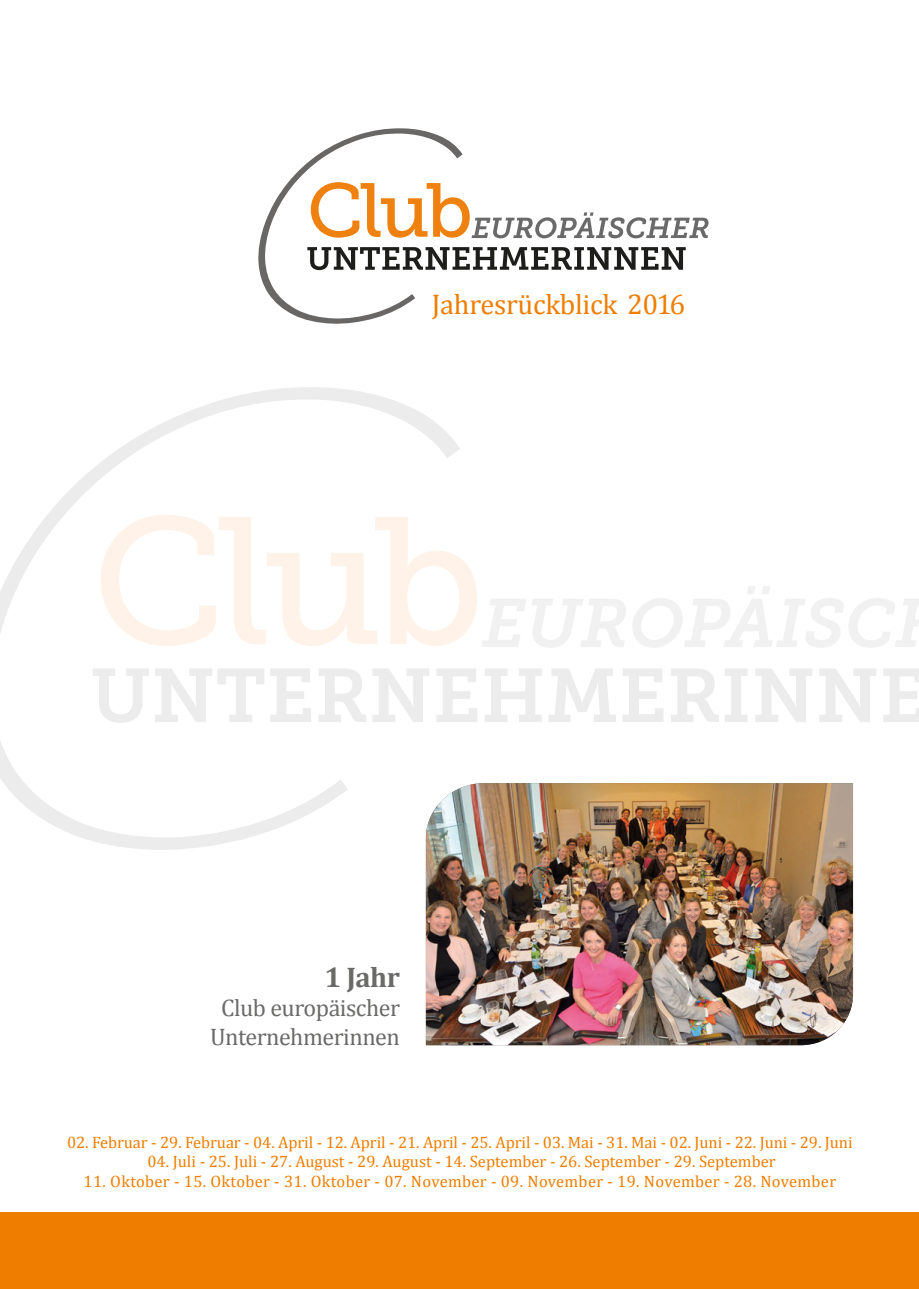
<style>
.page{position:relative;width:919px;height:1289px;background:#fff}
.page>*{position:absolute;margin:0;border:0;box-sizing:border-box;transform-origin:0 0}
.t1{font:28.5px "Cambria";letter-spacing:-.01em;color:#ef7d00}
.t2{font:700 28.5px "Cambria";color:#6a6a69}
.t3{font:24px/28.8px "Cambria";letter-spacing:-.02em;color:#6a6a69;text-align:center}
.t4{font:16.5px "Cambria";color:#ef7d00}
.t5{font:16.5px "Cambria";letter-spacing:.02em;color:#ef7d00}
</style>
<div class="page">
<img style="left:426px;top:783px;width:427px;height:262px">
<div style="left:0;top:1212px;width:918px;height:76px;background:#ef7d00"></div>
<img style="left:460px;top:558px;width:17px;height:80px">
<img style="left:462px;top:247px;width:223px;height:23px">
<img style="left:513px;top:212px;width:195px;height:26px">
<img style="left:462px;top:200px;width:7px;height:35px">
<img style="left:258px;top:128px;width:204px;height:196px">
<h1 class="t1" style="left:432px;top:287px;width:255px">Jahresrückblick 2016</h1>
<h1 class="t2" style="left:324px;top:960px;width:77px">1 Jahr</h1>
<h2 class="t3" style="left:210px;top:992px;width:191px">Club europäischer<br>Unternehmerinnen</h2>
<p class="t4" style="left:67px;top:1131px;width:786px">02. Februar - 29. Februar - 04. April - 12. April - 21. April - 25. April - 03. Mai - 31. Mai - 02. Juni - 22. Juni - 29. Juni</p>
<p class="t4" style="left:147px;top:1151px;width:629px">04. Juli - 25. Juli - 27. August - 29. August - 14. September - 26. September - 29. September</p>
<p class="t5" style="left:84px;top:1171px;width:754px">11. Oktober - 15. Oktober - 31. Oktober - 07. November - 09. November - 19. November - 28. November</p>
</div>
